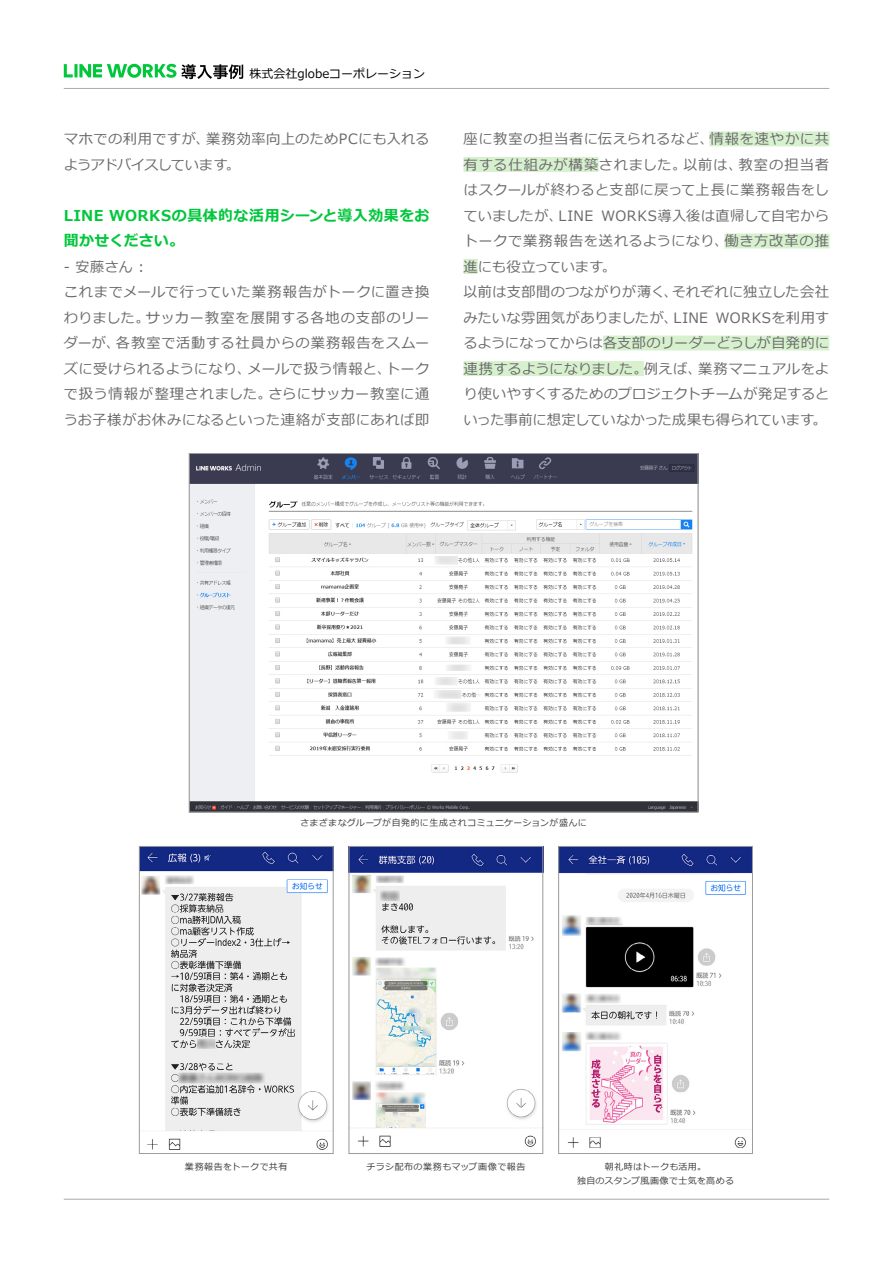
<style>
.page{position:relative;width:893px;height:1263px;background:#fff}
.page>*{position:absolute;margin:0;border:0;box-sizing:border-box;transform-origin:0 0}
.t1{font:700 15px/25.5px "Meiryo";letter-spacing:.025em;color:#00c73c}
.t2{font:14.25px/25.5px "Meiryo";letter-spacing:.025em;color:#6a6a6a}
.t3{font:14.25px/25.5px "Meiryo";letter-spacing:-.01em;color:#6a6a6a}
.t4{font:14.25px "Meiryo";letter-spacing:.045em;color:#6a6a6a}
.t5{font:14.25px "Meiryo";letter-spacing:.055em;color:#6a6a6a}
.t6{font:14.25px/25.5px "Meiryo";letter-spacing:.05em;color:#6a6a6a}
.t7{font:14.25px/25.5px "Meiryo";color:#6a6a6a}
.t8{font:14.25px "Meiryo";letter-spacing:.06em;color:#6a6a6a}
.t9{font:14.25px "Meiryo";letter-spacing:-.005em;color:#6a6a6a}
.t10{font:12px "Meiryo";color:#000}
.t11{font:9px/13.5px "Meiryo";letter-spacing:.04em;color:#3c3c3c;text-align:center}
</style>
<div class="page">
<hr style="left:64px;top:1199px;width:765px;height:1px;background:#aaa">
<hr style="left:64px;top:88px;width:765px;height:1px;background:#aaa">
<svg style="left:64px;top:64px;width:179px;height:15px"></svg>
<div style="left:709px;top:131px;width:120px;height:15px;background:#d7f1cf"></div>
<div style="left:463px;top:157px;width:136px;height:15px;background:#d7f1cf"></div>
<div style="left:724px;top:233px;width:105px;height:15px;background:#d7f1cf"></div>
<div style="left:463px;top:259px;width:15px;height:15px;background:#d7f1cf"></div>
<div style="left:603px;top:336px;width:226px;height:15px;background:#d7f1cf"></div>
<div style="left:463px;top:361px;width:181px;height:15px;background:#d7f1cf"></div>
<img style="left:351px;top:848px;width:190px;height:299px">
<div style="left:349px;top:846px;width:194px;height:308px;border:1px solid #9b9b9b"></div>
<img style="left:191px;top:455px;width:505px;height:355px">
<img style="left:560px;top:848px;width:191px;height:300px">
<div style="left:558px;top:846px;width:195px;height:308px;border:1px solid #9b9b9b"></div>
<img style="left:141px;top:848px;width:190px;height:302px">
<div style="left:139px;top:846px;width:194px;height:308px;border:1px solid #9b9b9b"></div>
<p class="t10" style="left:250px;top:65px;width:177px">株式会社globeコーポレーション</p>
<p class="t7" style="left:64px;top:127px;width:178px">マホでの利用ですが、<br>ようアドバイスしています。</p>
<p class="t1" style="left:64px;top:203px;width:367px">LINE WORKSの具体的な活用シーンと導入効果をお聞かせください。</p>
<p class="t2" style="left:64px;top:255px;width:82px">- 安藤さん :</p>
<p class="t4" style="left:64px;top:282px;width:367px">これまでメールで行っていた業務報告がトークに置き換</p>
<p class="t5" style="left:146px;top:308px;width:285px">サッカー教室を展開する各地の支部のリー</p>
<p class="t2" style="left:206px;top:127px;width:225px">業務効率向上のためPCにも入れる</p>
<p class="t6" style="left:116px;top:306px;width:315px;text-indent:-52px">わりました。<br>各教室で活動する社員からの業務報告をスムー</p>
<p class="t2" style="left:64px;top:331px;width:58px">ダーが、</p>
<p class="t2" style="left:64px;top:357px;width:189px">ズに受けられるようになり、</p>
<p class="t2" style="left:247px;top:357px;width:145px">メールで扱う情報と、</p>
<p class="t2" style="left:386px;top:357px;width:45px">トーク</p>
<p class="t2" style="left:64px;top:382px;width:367px">で扱う情報が整理されました。<br>うお子様がお休みになるといった連絡が支部にあれば即</p>
<p class="t2" style="left:268px;top:382px;width:163px">さらにサッカー教室に通</p>
<p class="t2" style="left:463px;top:127px;width:252px">座に教室の担当者に伝えられるなど、</p>
<p class="t5" style="left:709px;top:129px;width:121px">情報を速やかに共</p>
<p class="t8" style="left:463px;top:155px;width:224px">有する仕組みが構築されました。</p>
<p class="t2" style="left:463px;top:178px;width:367px">はスクールが終わると支部に戻って上長に業務報告をし</p>
<p class="t2" style="left:601px;top:204px;width:230px">WORKS導入後は直帰して自宅から</p>
<p class="t2" style="left:738px;top:153px;width:92px">教室の担当者</p>
<p class="t2" style="left:683px;top:153px;width:60px">以前は、</p>
<p class="t2" style="left:463px;top:204px;width:101px">ていましたが、</p>
<p class="t2" style="left:559px;top:204px;width:36px">LINE</p>
<p class="t8" style="left:724px;top:231px;width:106px">働き方改革の推</p>
<p class="t4" style="left:463px;top:231px;width:267px">トークで業務報告を送れるようになり、</p>
<p class="t9" style="left:463px;top:257px;width:154px">進にも役立っています。</p>
<p class="t2" style="left:672px;top:280px;width:159px">それぞれに独立した会社</p>
<p class="t2" style="left:463px;top:280px;width:216px">以前は支部間のつながりが薄く、</p>
<p class="t2" style="left:463px;top:306px;width:216px">みたいな雰囲気がありましたが、</p>
<p class="t3" style="left:463px;top:331px;width:367px">るようになってからは各支部のリーダーどうしが自発的に</p>
<p class="t2" style="left:698px;top:357px;width:132px">業務マニュアルをよ</p>
<p class="t2" style="left:715px;top:306px;width:115px">WORKSを利用す</p>
<p class="t2" style="left:674px;top:306px;width:36px">LINE</p>
<p class="t2" style="left:644px;top:357px;width:59px">例えば、</p>
<p class="t3" style="left:463px;top:357px;width:367px">連携するようになりました。<br>り使いやすくするためのプロジェクトチームが発足するといった事前に想定していなかった成果も得られています。</p>
<p class="t11" style="left:300px;top:817px;width:288px">さまざまなグループが自発的に生成されコミュニケーションが盛んに</p>
<p class="t11" style="left:185px;top:1160px;width:104px">業務報告をトークで共有</p>
<p class="t11" style="left:366px;top:1160px;width:160px">チラシ配布の業務もマップ画像で報告</p>
<p class="t11" style="left:577px;top:1160px;width:158px">朝礼時はトークも活用。<br>独自のスタンプ風画像で士気を高める</p>
</div>
